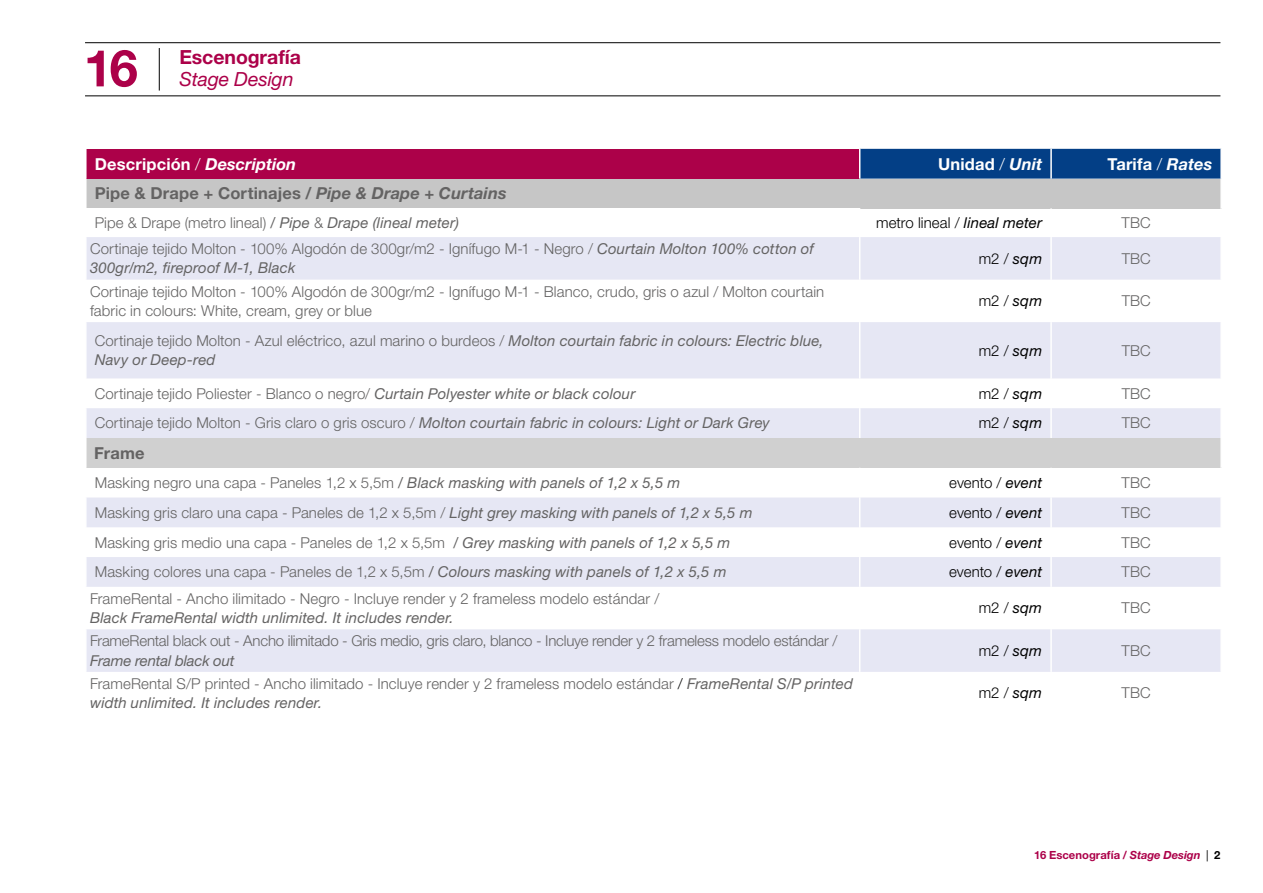
<style>
.page{position:relative;width:1263px;height:893px;background:#fff}
.page>*{position:absolute;margin:0;border:0;box-sizing:border-box;transform-origin:0 0}
.t1{font:700 51px "Helvetica Neue LT Std";color:#ac0149}
.t2{font:700 19.5px "Helvetica Neue LT Std";letter-spacing:-.005em;color:#ac0149}
.t3{font:italic 19.5px "Helvetica Neue LT Std";letter-spacing:-.005em;color:#ac0149}
.t4{font:700 16.5px "Helvetica Neue LT Std";letter-spacing:.01em;color:#fff}
.t5{font:700 16.5px "Helvetica Neue LT Std";letter-spacing:.01em;color:#646363}
.t6{font:300 15px/19.5px "Helvetica Neue LT Std";letter-spacing:.005em;color:#646363}
.t7{font:italic 15px/19.5px "Helvetica Neue LT Std";letter-spacing:.01em;color:#646363}
.t8{font:300 15px "Helvetica Neue LT Std";letter-spacing:-.005em;color:#000}
.t9{font:300 15px "Helvetica Neue LT Std";letter-spacing:-.015em;color:#646363}
.t10{font:italic 15px "Helvetica Neue LT Std";letter-spacing:-.01em;color:#646363}
.t11{font:700 11.25px "Helvetica Neue LT Std";letter-spacing:.005em;color:#ac0149}
.s1{font-weight:300}
.s2{font-style:italic}
.s3{font-weight:400;font-style:italic}
.s4{font-weight:300;font-style:normal}
.s5{color:#000}
.s6{font-weight:400;color:#000}
</style>
<div class="page">
<hr style="left:85px;top:96px;width:1135px;height:1px;background:#000">
<hr style="left:159px;top:48px;width:1px;height:43px;background:#000">
<hr style="left:85px;top:42px;width:1135px;height:1px;background:#000">
<div style="left:86px;top:149px;width:774px;height:30px;background:#ac0149"></div>
<div style="left:860px;top:149px;width:360px;height:30px;background:#033f86"></div>
<div style="left:86px;top:179px;width:1135px;height:29px;background:#c6c6c6"></div>
<svg style="left:87px;top:237px;width:1133px;height:435px;fill:#e6e7f4"></svg>
<div style="left:86px;top:438px;width:1135px;height:30px;background:#d0d0d0"></div>
<hr style="left:85px;top:149px;width:2px;height:30px;background:#fff">
<hr style="left:859px;top:149px;width:1px;height:30px;background:#fff">
<hr style="left:1050px;top:149px;width:2px;height:30px;background:#fff">
<hr style="left:85px;top:179px;width:2px;height:29px;background:#fff">
<hr style="left:1220px;top:179px;width:2px;height:29px;background:#fff">
<hr style="left:85px;top:438px;width:2px;height:30px;background:#fff">
<hr style="left:1220px;top:438px;width:2px;height:30px;background:#fff">
<hr style="left:859px;top:237px;width:1px;height:43px;background:#fff">
<hr style="left:859px;top:280px;width:1px;height:42px;background:#fff">
<hr style="left:859px;top:322px;width:1px;height:56px;background:#fff">
<hr style="left:859px;top:378px;width:1px;height:30px;background:#fff">
<hr style="left:859px;top:408px;width:1px;height:30px;background:#fff">
<svg style="left:859px;top:468px;width:1px;height:29px"></svg>
<hr style="left:859px;top:497px;width:1px;height:30px;background:#fff">
<hr style="left:859px;top:527px;width:1px;height:30px;background:#fff">
<hr style="left:859px;top:557px;width:1px;height:30px;background:#fff">
<hr style="left:859px;top:587px;width:1px;height:42px;background:#fff">
<hr style="left:859px;top:629px;width:1px;height:43px;background:#fff">
<hr style="left:1050px;top:237px;width:2px;height:43px;background:#fff">
<hr style="left:1050px;top:280px;width:2px;height:42px;background:#fff">
<hr style="left:1050px;top:322px;width:2px;height:56px;background:#fff">
<hr style="left:1050px;top:378px;width:2px;height:30px;background:#fff">
<hr style="left:1050px;top:408px;width:2px;height:30px;background:#fff">
<hr style="left:1050px;top:468px;width:2px;height:29px;background:#fff">
<hr style="left:1050px;top:497px;width:2px;height:30px;background:#fff">
<hr style="left:1050px;top:527px;width:2px;height:30px;background:#fff">
<hr style="left:1050px;top:557px;width:2px;height:30px;background:#fff">
<hr style="left:1050px;top:587px;width:2px;height:42px;background:#fff">
<hr style="left:1050px;top:629px;width:2px;height:43px;background:#fff">
<h1 class="t1" style="left:84px;top:37px;width:56px">16</h1>
<h2 class="t2" style="left:179px;top:45px;width:123px">Escenografía</h2>
<h2 class="t3" style="left:179px;top:68px;width:116px">Stage Design</h2>
<p class="t4" style="left:95px;top:154px;width:203px">Descripción <span class="s1">/</span> <span class="s2">Description</span></p>
<p class="t4" style="left:938px;top:154px;width:106px">Unidad <span class="s1">/</span> <span class="s2">Unit</span></p>
<p class="t4" style="left:1107px;top:154px;width:106px">Tarifa <span class="s1">/</span> <span class="s2">Rates</span></p>
<p class="t5" style="left:95px;top:183px;width:413px">Pipe &amp; Drape + Cortinajes / <span class="s2">Pipe &amp; Drape + Curtains</span></p>
<p class="t6" style="left:95px;top:213px;width:366px">Pipe &amp; Drape (metro lineal) <span class="s3">/ Pipe</span> &amp; <span class="s3">Drape (lineal meter)</span></p>
<p class="t8" style="left:876px;top:214px;width:167px">metro lineal / <span class="s3">lineal meter</span></p>
<p class="t6" style="left:1122px;top:213px;width:31px">TBC</p>
<p class="t6" style="left:90px;top:239px;width:725px">Cortinaje tejido Molton - 100% Algodón de 300gr/m2 - Ignífugo M-1 - Negro / <span class="s3">Courtain Molton 100% cotton of<br>300gr/m2, fireproof M-1, Black</span></p>
<p class="t8" style="left:979px;top:249px;width:65px">m2 / <span class="s3">sqm</span></p>
<p class="t6" style="left:1122px;top:248px;width:31px">TBC</p>
<p class="t6" style="left:90px;top:281px;width:736px">Cortinaje tejido Molton - 100% Algodón de 300gr/m2 - Ignífugo M-1 - Blanco, crudo, gris o azul / Molton courtain fabric in colours: White, cream, grey or blue</p>
<p class="t8" style="left:979px;top:292px;width:65px">m2 / <span class="s3">sqm</span></p>
<p class="t6" style="left:1122px;top:291px;width:31px">TBC</p>
<p class="t7" style="left:95px;top:331px;width:730px"><span class="s4">Cortinaje tejido Molton - Azul eléctrico, azul marino o burdeos /</span> Molton courtain fabric in colours: Electric blue,<br>Navy or Deep-red</p>
<p class="t8" style="left:979px;top:341px;width:65px">m2 / <span class="s3">sqm</span></p>
<p class="t6" style="left:1122px;top:340px;width:31px">TBC</p>
<p class="t6" style="left:95px;top:383px;width:542px">Cortinaje tejido Poliester - Blanco o negro/ <span class="s3">Curtain Polyester white or black colour</span></p>
<p class="t8" style="left:979px;top:384px;width:65px">m2 / <span class="s3">sqm</span></p>
<p class="t6" style="left:1122px;top:383px;width:31px">TBC</p>
<p class="t7" style="left:95px;top:413px;width:676px"><span class="s4">Cortinaje tejido Molton - Gris claro o gris oscuro /</span> Molton courtain fabric in colours: Light or Dark Grey</p>
<p class="t8" style="left:979px;top:414px;width:65px">m2 / <span class="s3">sqm</span></p>
<p class="t6" style="left:1122px;top:413px;width:31px">TBC</p>
<p class="t5" style="left:94px;top:443px;width:52px">Frame</p>
<p class="t6" style="left:95px;top:473px;width:587px">Masking negro una capa - Paneles 1,2 x 5,5m <span class="s3">/ Black masking with panels of 1,2 x 5,5 m</span></p>
<p class="t8" style="left:949px;top:473px;width:94px">evento / <span class="s3">event</span></p>
<p class="t6" style="left:1121px;top:473px;width:31px">TBC</p>
<p class="t6" style="left:95px;top:502px;width:659px">Masking gris claro una capa - Paneles de 1,2 x 5,5m / <span class="s3">Light grey masking with panels of 1,2 x 5,5 m</span></p>
<p class="t8" style="left:949px;top:503px;width:94px">evento / <span class="s3">event</span></p>
<p class="t6" style="left:1121px;top:502px;width:31px">TBC</p>
<p class="t6" style="left:95px;top:532px;width:637px">Masking gris medio una capa - Paneles de 1,2 x 5,5m <span class="s3">/ Grey masking with panels of 1,2 x 5,5 m</span></p>
<p class="t8" style="left:949px;top:533px;width:94px">evento / <span class="s3">event</span></p>
<p class="t6" style="left:1121px;top:532px;width:31px">TBC</p>
<p class="t6" style="left:95px;top:562px;width:633px">Masking colores una capa - Paneles de 1,2 x 5,5m <span class="s3">/ Colours masking with panels of 1,2 x 5,5 m</span></p>
<p class="t8" style="left:949px;top:563px;width:94px">evento / <span class="s3">event</span></p>
<p class="t6" style="left:1121px;top:562px;width:31px">TBC</p>
<p class="t6" style="left:90px;top:588px;width:571px">FrameRental - Ancho ilimitado - Negro - Incluye render y 2 frameless modelo estándar /</p>
<p class="t7" style="left:90px;top:608px;width:365px">Black FrameRental width unlimited. It includes render.</p>
<p class="t8" style="left:979px;top:599px;width:65px">m2 / <span class="s3">sqm</span></p>
<p class="t6" style="left:1121px;top:598px;width:31px">TBC</p>
<p class="t9" style="left:90px;top:632px;width:749px">FrameRental black out - Ancho ilimitado - Gris medio, gris claro, blanco - Incluye render y 2 frameless modelo estándar /</p>
<p class="t10" style="left:90px;top:651px;width:146px">Frame rental black out</p>
<p class="t8" style="left:979px;top:641px;width:65px">m2 / <span class="s3">sqm</span></p>
<p class="t6" style="left:1121px;top:640px;width:31px">TBC</p>
<p class="t6" style="left:90px;top:673px;width:764px">FrameRental S/P printed - Ancho ilimitado - Incluye render y 2 frameless modelo estándar <span class="s5">/</span> <span class="s3">FrameRental S/P printed width unlimited. It includes render.</span></p>
<p class="t8" style="left:979px;top:684px;width:65px">m2 / <span class="s3">sqm</span></p>
<p class="t6" style="left:1121px;top:683px;width:31px">TBC</p>
<p class="t11" style="left:1034px;top:847px;width:188px">16 Escenografía / <span class="s2">Stage Design</span> <span class="s6">|</span> <span class="s5">2</span></p>
</div>
